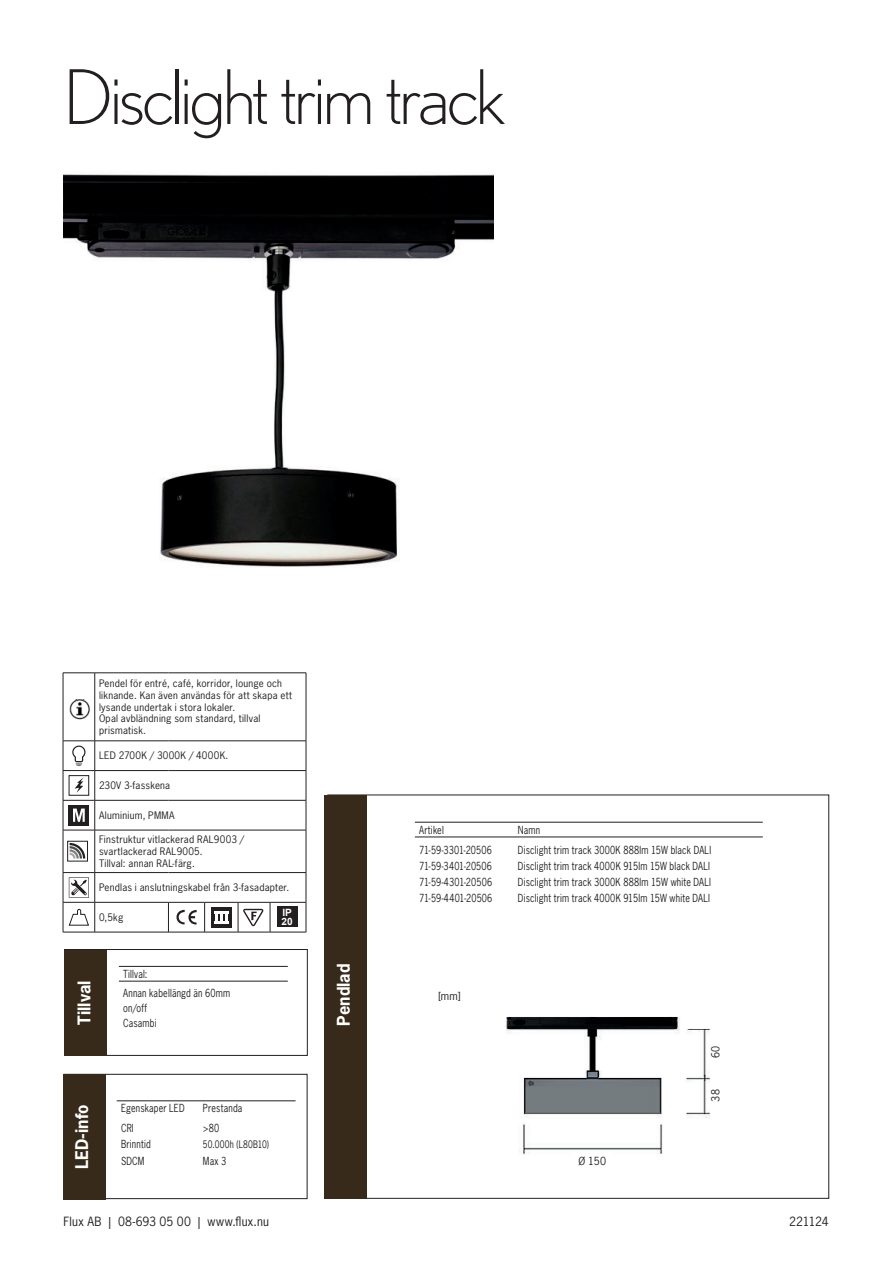
<style>
.page{position:relative;width:893px;height:1263px;background:#fff}
.page>*{position:absolute;margin:0;border:0;box-sizing:border-box;transform-origin:0 0}
.t1{font:300 75px "Nobel";letter-spacing:-.045em;color:#231f20}
.t2{font:700 16.5px "News Gothic Std";color:#fff}
.t3{font:12px "News Gothic Std";letter-spacing:.015em;color:#231f20}
.t4{font:10.5px/19.4px "News Gothic Std";letter-spacing:.02em;color:#231f20;scale:.85 1}
.t5{font:10.5px "News Gothic Std";letter-spacing:.02em;color:#231f20}
.t6{font:700 10.05px/8.4px "Arial";color:#fff}
.t7{font:9.75px/11.7px "News Gothic Std";letter-spacing:.025em;color:#231f20}
.t8{font:9.75px "News Gothic Std";letter-spacing:.025em;color:#231f20;scale:.85 1}
</style>
<div class="page">
<div style="left:324px;top:795px;width:43px;height:403px;background:#382a1b"></div>
<div style="left:64px;top:1074px;width:243px;height:125px;border:1px solid #231f20"></div>
<div style="left:63px;top:1074px;width:42px;height:125px;background:#382a1b"></div>
<hr style="left:117px;top:1101px;width:179px;height:1px;background:#231f20">
<img style="left:63px;top:174px;width:430px;height:393px">
<img style="left:506px;top:1016px;width:205px;height:139px">
<div style="left:571px;top:1153px;width:42px;height:16px;background:#fff"></div>
<div style="left:707px;top:1040px;width:16px;height:24px;background:#fff"></div>
<div style="left:707px;top:1084px;width:16px;height:23px;background:#fff"></div>
<svg style="left:64px;top:674px;width:242px;height:258px"></svg>
<hr style="left:63px;top:673px;width:32px;height:1px;background:#231f20">
<hr style="left:63px;top:673px;width:1px;height:68px;background:#231f20">
<hr style="left:95px;top:673px;width:73px;height:1px;background:#231f20">
<hr style="left:94px;top:673px;width:1px;height:68px;background:#231f20">
<hr style="left:168px;top:673px;width:138px;height:1px;background:#231f20">
<hr style="left:306px;top:673px;width:1px;height:68px;background:#231f20">
<hr style="left:63px;top:741px;width:32px;height:1px;background:#231f20">
<hr style="left:95px;top:741px;width:73px;height:1px;background:#231f20">
<hr style="left:168px;top:741px;width:138px;height:1px;background:#231f20">
<hr style="left:63px;top:770px;width:32px;height:1px;background:#231f20">
<hr style="left:95px;top:770px;width:73px;height:1px;background:#231f20">
<hr style="left:168px;top:770px;width:138px;height:1px;background:#231f20">
<hr style="left:63px;top:800px;width:32px;height:1px;background:#231f20">
<svg style="left:63px;top:741px;width:1px;height:89px"></svg>
<hr style="left:95px;top:800px;width:73px;height:1px;background:#231f20">
<svg style="left:94px;top:741px;width:1px;height:89px"></svg>
<hr style="left:168px;top:800px;width:138px;height:1px;background:#231f20">
<svg style="left:306px;top:741px;width:1px;height:89px"></svg>
<hr style="left:63px;top:830px;width:32px;height:1px;background:#231f20">
<hr style="left:63px;top:830px;width:1px;height:42px;background:#231f20">
<hr style="left:95px;top:830px;width:73px;height:1px;background:#231f20">
<hr style="left:94px;top:830px;width:1px;height:42px;background:#231f20">
<hr style="left:168px;top:830px;width:138px;height:1px;background:#231f20">
<hr style="left:306px;top:830px;width:1px;height:42px;background:#231f20">
<hr style="left:63px;top:872px;width:32px;height:1px;background:#231f20">
<hr style="left:95px;top:872px;width:73px;height:1px;background:#231f20">
<hr style="left:168px;top:872px;width:138px;height:1px;background:#231f20">
<hr style="left:95px;top:902px;width:73px;height:1px;background:#231f20">
<hr style="left:168px;top:902px;width:37px;height:1px;background:#231f20">
<svg style="left:168px;top:903px;width:1px;height:29px"></svg>
<hr style="left:205px;top:902px;width:33px;height:1px;background:#231f20">
<svg style="left:204px;top:903px;width:1px;height:29px"></svg>
<hr style="left:238px;top:902px;width:32px;height:1px;background:#231f20">
<hr style="left:270px;top:902px;width:36px;height:1px;background:#231f20">
<svg style="left:270px;top:903px;width:1px;height:29px"></svg>
<svg style="left:306px;top:873px;width:1px;height:59px"></svg>
<hr style="left:63px;top:932px;width:32px;height:1px;background:#231f20">
<hr style="left:95px;top:932px;width:211px;height:1px;background:#231f20">
<svg style="left:72px;top:746px;width:13px;height:20px"></svg>
<div style="left:69px;top:776px;width:20px;height:19px;background:#fff"></div>
<svg style="left:75px;top:777px;width:9px;height:16px"></svg>
<div style="left:69px;top:775px;width:20px;height:21px;border:1px solid #231f20"></div>
<div style="left:69px;top:805px;width:20px;height:20px;background:#231f20"></div>
<svg style="left:73px;top:809px;width:12px;height:13px"></svg>
<svg style="left:63px;top:873px;width:32px;height:59px"></svg>
<svg style="left:176px;top:910px;width:21px;height:15px"></svg>
<div style="left:67px;top:700px;width:24px;height:25px;background:#fff"></div>
<img style="left:69px;top:700px;width:21px;height:20px">
<svg style="left:69px;top:843px;width:17px;height:16px"></svg>
<svg style="left:70px;top:843px;width:15px;height:16px"></svg>
<div style="left:67px;top:841px;width:21px;height:20px;border:1px solid #231f20"></div>
<div style="left:211px;top:907px;width:21px;height:21px;background:#231f20"></div>
<svg style="left:214px;top:911px;width:15px;height:13px"></svg>
<svg style="left:238px;top:903px;width:25px;height:29px"></svg>
<div style="left:277px;top:906px;width:20px;height:21px;background:#231f20"></div>
<hr style="left:415px;top:822px;width:348px;height:1px;background:#231f20">
<hr style="left:415px;top:837px;width:348px;height:1px;background:#231f20">
<div style="left:64px;top:949px;width:243px;height:107px;border:1px solid #231f20"></div>
<div style="left:64px;top:950px;width:43px;height:106px;background:#382a1b"></div>
<hr style="left:119px;top:966px;width:169px;height:1px;background:#231f20">
<hr style="left:119px;top:981px;width:169px;height:1px;background:#231f20">
<h1 class="t1" style="left:64px;top:54px;width:444px">Disclight trim track</h1>
<p class="t7" style="left:99px;top:678px;width:195px">Pendel för entré, café, korridor, lounge och liknande. Kan även användas för att skapa ett lysande undertak i stora lokaler.<br>Opal avbländning som standard, tillval prismatisk.</p>
<p class="t7" style="left:99px;top:751px;width:131px">LED 2700K / 3000K / 4000K.</p>
<p class="t7" style="left:99px;top:780px;width:73px">230V 3-fasskena</p>
<p class="t7" style="left:99px;top:810px;width:77px">Aluminium, PMMA</p>
<p class="t7" style="left:99px;top:835px;width:147px">Finstruktur vitlackerad RAL9003 / svartlackerad RAL9005.<br>Tillval: annan RAL-färg.</p>
<p class="t7" style="left:99px;top:882px;width:192px">Pendlas i anslutningskabel från 3-fasadapter.</p>
<p class="t7" style="left:99px;top:912px;width:26px">0,5kg</p>
<p class="t6" style="left:281px;top:909px;width:13px">IP<br>20</p>
<h2 class="t2" style="left:75px;top:1025px;width:46px;rotate:-90deg">Tillval</h2>
<p class="t4" style="left:123px;top:965px;width:127px">Tillval:<br>Annan kabellängd än 60mm</p>
<p class="t4" style="left:123px;top:1001px;width:41px;line-height:14.9px">on/off<br>Casambi</p>
<h2 class="t2" style="left:334px;top:1026px;width:64px;rotate:-90deg">Pendlad</h2>
<p class="t4" style="left:419px;top:821px;width:31px">Artikel</p>
<p class="t4" style="left:518px;top:821px;width:28px">Namn</p>
<p class="t4" style="left:419px;top:841px;width:87px">71-59-3301-20506</p>
<p class="t4" style="left:518px;top:841px;width:229px">Disclight trim track 3000K 888lm 15W black DALI</p>
<p class="t4" style="left:419px;top:857px;width:87px">71-59-3401-20506</p>
<p class="t4" style="left:518px;top:857px;width:227px">Disclight trim track 4000K 915lm 15W black DALI</p>
<p class="t4" style="left:419px;top:873px;width:87px">71-59-4301-20506</p>
<p class="t4" style="left:518px;top:873px;width:229px">Disclight trim track 3000K 888lm 15W white DALI</p>
<p class="t4" style="left:419px;top:889px;width:88px">71-59-4401-20506</p>
<p class="t4" style="left:518px;top:889px;width:227px">Disclight trim track 4000K 915lm 15W white DALI</p>
<p class="t5" style="left:438px;top:992px;width:24px">[mm]</p>
<p class="t5" style="left:711px;top:1058px;width:14px;rotate:-90deg">60</p>
<p class="t5" style="left:711px;top:1102px;width:14px;rotate:-90deg">38</p>
<h2 class="t2" style="left:73px;top:1169px;width:66px;rotate:-90deg">LED-info</h2>
<p class="t4" style="left:121px;top:1100px;width:76px">Egenskaper LED</p>
<p class="t4" style="left:203px;top:1100px;width:48px">Prestanda</p>
<p class="t4" style="left:121px;top:1119px;width:17px">CRI</p>
<p class="t4" style="left:203px;top:1119px;width:21px">&gt;80</p>
<p class="t4" style="left:121px;top:1136px;width:37px">Brinntid</p>
<p class="t8" style="left:203px;top:1141px;width:79px">50.000h (L80B10)</p>
<p class="t4" style="left:121px;top:1152px;width:29px">SDCM</p>
<p class="t4" style="left:203px;top:1152px;width:29px">Max 3</p>
<p class="t5" style="left:578px;top:1157px;width:29px">Ø 150</p>
<p class="t3" style="left:64px;top:1216px;width:207px">Flux AB | 08-693 05 00 | www.flux.nu</p>
<p class="t3" style="left:789px;top:1216px;width:41px">221124</p>
</div>
